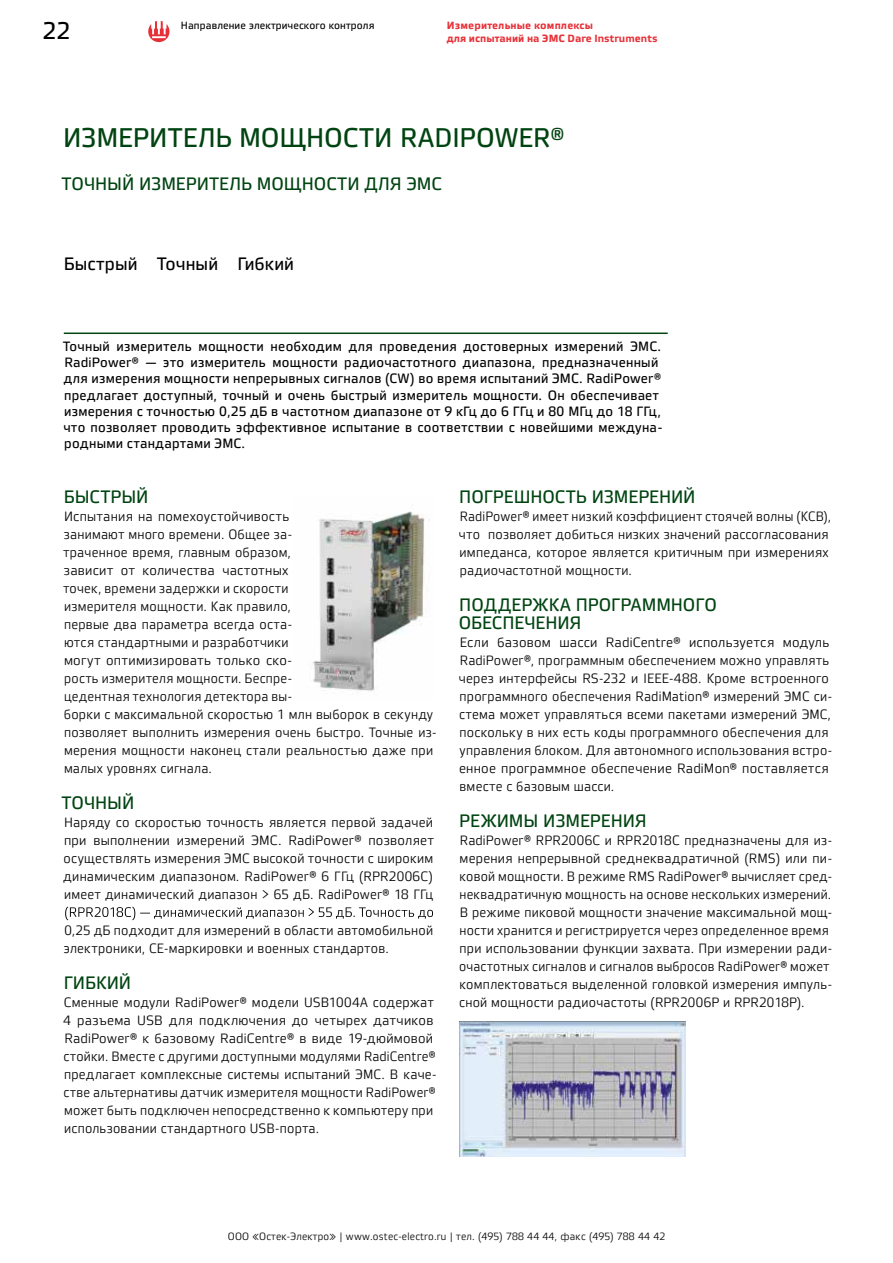
<style>
.page{position:relative;width:893px;height:1263px;background:#fff}
.page>*{position:absolute;margin:0;border:0;box-sizing:border-box;transform-origin:0 0}
.t1{font:27px "Vida 32 Pro";color:#041}
.t2{font:24px "Vida 32 Pro";color:#000}
.t3{font:18px/18px "Vida 32 Pro";color:#041}
.t4{font:18px "Vida 32 Pro";letter-spacing:.005em;color:#000}
.t5{font:13.5px/18px "Vida 31 Pro";letter-spacing:.02em;color:#000}
.t6{font:13.5px/16.2px "Vida 32 Pro";letter-spacing:.02em;color:#000}
.t7{font:10.5px "Vida 31 Pro";letter-spacing:.02em;color:#000}
.t8{font:700 10.5px/12.6px "Vida 32 Pro";letter-spacing:.005em;color:#e73037}
.t9{font:10.5px "Vida 32 Pro";letter-spacing:.01em;color:#000}
</style>
<div class="page">
<img style="left:312px;top:505px;width:113px;height:186px">
<hr style="left:64px;top:332px;width:604px;height:2px;background:#041">
<svg style="left:65px;top:907px;width:368px;height:13px"></svg>
<img style="left:459px;top:1021px;width:226px;height:135px">
<svg style="left:148px;top:21px;width:21px;height:21px"></svg>
<h2 class="t2" style="left:43px;top:13px;width:29px">22</h2>
<p class="t9" style="left:181px;top:18px;width:195px">Направление электрического контроля</p>
<p class="t8" style="left:447px;top:19px;width:212px">Измерительные комплексы<br>для испытаний на ЭМС Dare Instruments</p>
<h1 class="t1" style="left:63px;top:118px;width:503px">ИЗМЕРИТЕЛЬ МОЩНОСТИ RADIPOWER®</h1>
<h3 class="t3" style="left:62px;top:174px;width:381px">ТОЧНЫЙ ИЗМЕРИТЕЛЬ МОЩНОСТИ ДЛЯ ЭМС</h3>
<h3 class="t4" style="left:64px;top:251px;width:232px">Быстрый Точный Гибкий</h3>
<p class="t6" style="left:63px;top:338px;width:601px">Точный измеритель мощности необходим для проведения достоверных измерений ЭМС.<br>RadiPower® — это измеритель мощности радиочастотного диапазона, предназначенный для измерения мощности непрерывных сигналов (CW) во время испытаний ЭМС. RadiPower® предлагает доступный, точный и очень быстрый измеритель мощности. Он обеспечивает измерения с точностью 0,25 дБ в частотном диапазоне от 9 кГц до 6 ГГц и 80 МГц до 18 ГГц, что позволяет проводить эффективное испытание в соответствии с новейшими междуна&shy;родными стандартами ЭМС.</p>
<h3 class="t3" style="left:64px;top:487px;width:86px">БЫСТРЫЙ</h3>
<p class="t5" style="left:63px;top:507px;width:375px">Испытания на помехоустойчивость<br>занимают много времени. Общее за-<br>траченное время, главным образом,<br>зависит от количества частотных<br>точек, времени задержки и скорости<br>измерителя мощности. Как правило,<br>первые два параметра всегда оста-<br>ются стандартными и разработчики<br>могут оптимизировать только ско-<br>рость измерителя мощности. Беспре-<br>цедентная технология детектора вы-<br>борки с максимальной скоростью 1 млн выборок в секунду позволяет выполнить измерения очень быстро. Точные из&shy;мерения мощности наконец стали реальностью даже при малых уровнях сигнала.</p>
<h3 class="t3" style="left:62px;top:793px;width:74px">ТОЧНЫЙ</h3>
<p class="t5" style="left:64px;top:813px;width:372px;text-align:justify">Наряду со скоростью точность является первой задачей при выполнении измерений ЭМС. RadiPower® позволяет осуществлять измерения ЭМС высокой точности с широким динамическим диапазоном. RadiPower® 6 ГГц (RPR2006C) имеет динамический диапазон &gt; 65 дБ. RadiPower® 18 ГГц</p>
<p class="t5" style="left:64px;top:921px;width:371px">0,25 дБ подходит для измерений в области автомобильной электроники, CE-маркировки и военных стандартов.</p>
<h3 class="t3" style="left:64px;top:973px;width:69px">ГИБКИЙ</h3>
<p class="t5" style="left:63px;top:993px;width:375px">Сменные модули RadiPower® модели USB1004A содержат 4 разъема USB для подключения до четырех датчиков RadiPower® к базовому RadiCentre® в виде 19-дюймовой стойки. Вместе с другими доступными модулями RadiCentre® предлагает комплексные системы испытаний ЭМС. В каче&shy;стве альтернативы датчик измерителя мощности RadiPower® может быть подключен непосредственно к компьютеру при использовании стандартного USB-порта.</p>
<h3 class="t3" style="left:459px;top:487px;width:238px">ПОГРЕШНОСТЬ ИЗМЕРЕНИЙ</h3>
<p class="t5" style="left:459px;top:507px;width:374px">RadiPower® имеет низкий коэффициент стоячей волны (КСВ), что позволяет добиться низких значений рассогласования импеданса, которое является критичным при измерениях радиочастотной мощности.</p>
<h3 class="t3" style="left:459px;top:595px;width:259px">ПОДДЕРЖКА ПРОГРАММНОГО<br>ОБЕСПЕЧЕНИЯ</h3>
<p class="t5" style="left:459px;top:633px;width:375px">Если базовом шасси RadiCentre® используется модуль RadiPower®, программным обеспечением можно управлять через интерфейсы RS-232 и IEEE-488. Кроме встроенного программного обеспечения RadiMation® измерений ЭМС си&shy;стема может управляться всеми пакетами измерений ЭМС, поскольку в них есть коды программного обеспечения для управления блоком. Для автономного использования встро&shy;енное программное обеспечение RadiMon® поставляется вместе с базовым шасси.</p>
<h3 class="t3" style="left:459px;top:811px;width:189px">РЕЖИМЫ ИЗМЕРЕНИЯ</h3>
<p class="t5" style="left:459px;top:831px;width:375px">RadiPower® RPR2006C и RPR2018C предназначены для из&shy;мерения непрерывной среднеквадратичной (RMS) или пи&shy;ковой мощности. В режиме RMS RadiPower® вычисляет сред&shy;неквадратичную мощность на основе нескольких измерений.<br>В режиме пиковой мощности значение максимальной мощ&shy;ности хранится и регистрируется через определенное время при использовании функции захвата. При измерении ради&shy;очастотных сигналов и сигналов выбросов RadiPower® может комплектоваться выделенной головкой измерения импуль&shy;сной мощности радиочастоты (RPR2006P и RPR2018P).</p>
<p class="t7" style="left:228px;top:1229px;width:439px">ООО «Остек-Электро» | www.ostec-electro.ru | тел. (495) 788 44 44, факс (495) 788 44 42</p>
</div>
